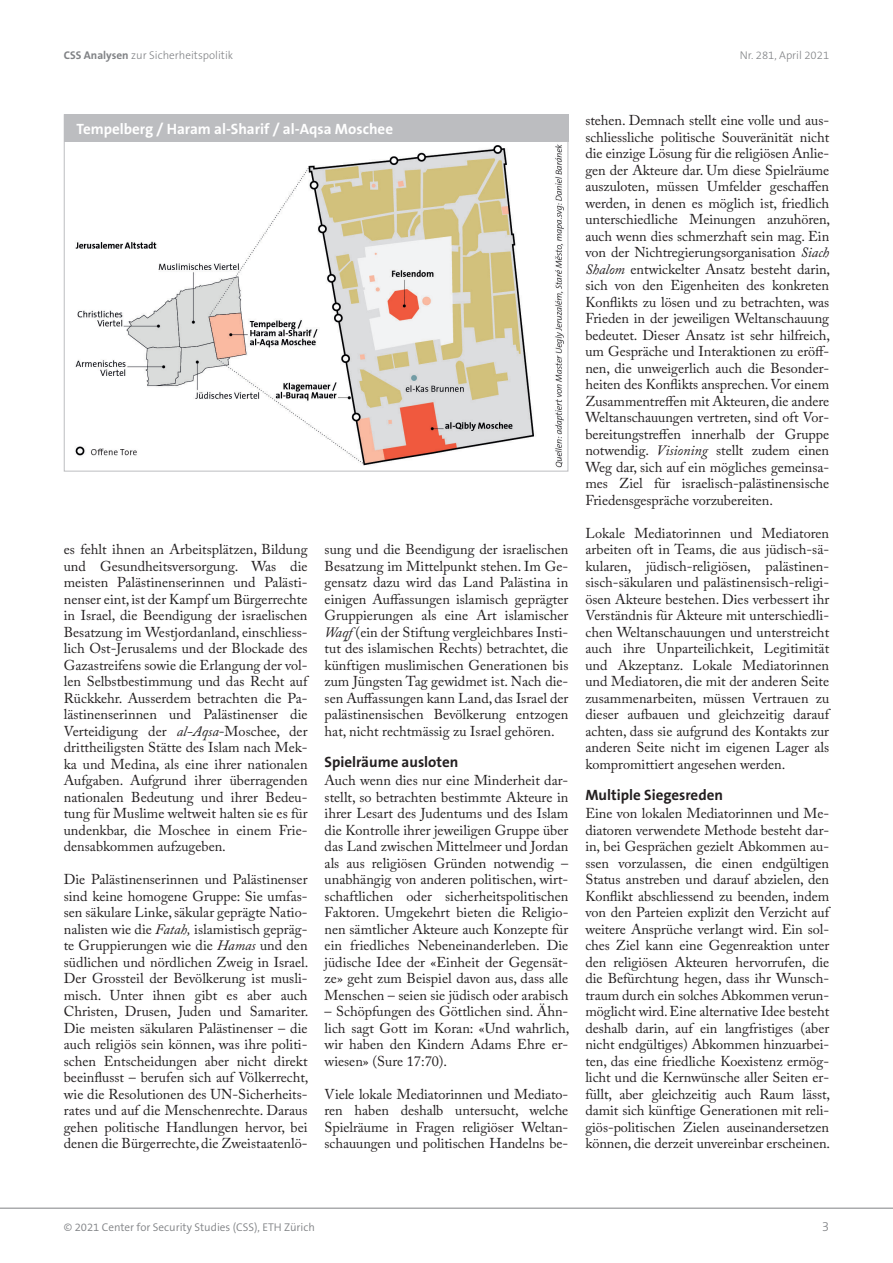
<style>
.page{position:relative;width:893px;height:1263px;background:#fff}
.page>*{position:absolute;margin:0;border:0;box-sizing:border-box;transform-origin:0 0}
.t1{font:700 15px "The Sans B W7";color:#fff}
.t2{font:700 15px "The Sans B W7";color:#231f20}
.t3{font:14.25px/16.5px "Adobe Caslon Pro";color:#231f20;text-align:justify}
.t4{font:300 13.5px "The Sans B W3";color:#808285}
.t5{font:300 11.25px "The Sans B W3";color:#808285}
.t6{font:300 11.25px "The Sans B W4";color:#808285}
.s1{font-family:"The Sans B W7";font-weight:700}
.s2{font-style:italic}
</style>
<div class="page">
<hr style="left:0;top:1208px;width:893px;height:1px;background:#808285">
<img style="left:75px;top:144px;width:489px;height:324px">
<div style="left:64px;top:114px;width:504px;height:28px;background:#bcbdc0"></div>
<p class="t5" style="left:64px;top:48px;width:171px"><span class="s1">CSS Analysen</span> zur Sicherheitspolitik</p>
<p class="t5" style="left:740px;top:48px;width:91px">Nr. 281, April 2021</p>
<p class="t1" style="left:77px;top:119px;width:318px">Tempelberg / Haram al-Sharif / al-Aqsa Moschee</p>
<p class="t3" style="left:64px;top:541px;width:245px">es fehlt ihnen an Arbeitsplätzen, Bildung und Gesundheitsversorgung. Was die meisten Palästinenserinnen und Palästi&shy;nenser eint, ist der Kampf um Bürgerrechte in Israel, die Beendigung der israelischen Besatzung im Westjordanland, einschliess&shy;lich Ost-Jerusalems und der Blockade des Gazastreifens sowie die Erlangung der vol&shy;len Selbstbestimmung und das Recht auf Rückkehr. Ausserdem betrachten die Pa&shy;lästinenserinnen und Palästinenser die Verteidigung der <span class="s2">al-Aqsa</span>-Moschee, der drittheiligsten Stätte des Islam nach Mek&shy;ka und Medina, als eine ihrer nationalen Aufgaben. Aufgrund ihrer überragenden nationalen Bedeutung und ihrer Bedeu&shy;tung für Muslime weltweit halten sie es für undenkbar, die Moschee in einem Frie&shy;densabkommen aufzugeben.</p>
<p class="t3" style="left:64px;top:871px;width:246px">Die Palästinenserinnen und Palästinenser sind keine homogene Gruppe: Sie umfas&shy;sen säkulare Linke, säkular geprägte Natio&shy;nalisten wie die <span class="s2">Fatah,</span> islamistisch gepräg&shy;te Gruppierungen wie die <span class="s2">Hamas</span> und den südlichen und nördlichen Zweig in Israel.<br>Der Grossteil der Bevölkerung ist musli&shy;misch. Unter ihnen gibt es aber auch Christen, Drusen, Juden und Samariter.<br>Die meisten säkularen Palästinenser – die auch religiös sein können, was ihre politi&shy;schen Entscheidungen aber nicht direkt beeinflusst – berufen sich auf Völkerrecht, wie die Resolutionen des UN-Sicherheits&shy;rates und auf die Menschenrechte. Daraus gehen politische Handlungen hervor, bei denen die Bürgerrechte, die Zweistaatenlö-</p>
<p class="t3" style="left:325px;top:541px;width:245px">sung und die Beendigung der israelischen Besatzung im Mittelpunkt stehen. Im Ge&shy;gensatz dazu wird das Land Palästina in einigen Auffassungen islamisch geprägter Gruppierungen als eine Art islamischer <span class="s2">Waqf</span> (ein der Stiftung vergleichbares Insti&shy;tut des islamischen Rechts) betrachtet, die künftigen muslimischen Generationen bis zum Jüngsten Tag gewidmet ist. Nach die&shy;sen Auffassungen kann Land, das Israel der palästinensischen Bevölkerung entzogen hat, nicht rechtmässig zu Israel gehören.</p>
<p class="t2" style="left:325px;top:752px;width:135px">Spielräume ausloten</p>
<p class="t3" style="left:325px;top:772px;width:245px">Auch wenn dies nur eine Minderheit dar&shy;stellt, so betrachten bestimmte Akteure in ihrer Lesart des Judentums und des Islam die Kontrolle ihrer jeweiligen Gruppe über das Land zwischen Mittelmeer und Jordan als aus religiösen Gründen notwendig – unabhängig von anderen politischen, wirt&shy;schaftlichen oder sicherheitspolitischen Faktoren. Umgekehrt bieten die Religio&shy;nen sämtlicher Akteure auch Konzepte für ein friedliches Nebeneinanderleben. Die jüdische Idee der «Einheit der Gegensät&shy;ze» geht zum Beispiel davon aus, dass alle Menschen – seien sie jüdisch oder arabisch</p>
<p class="t3" style="left:325px;top:1003px;width:246px">– Schöpfungen des Göttlichen sind. Ähn&shy;lich sagt Gott im Koran: «Und wahrlich, wir haben den Kindern Adams Ehre er&shy;wiesen» (Sure 17:70).</p>
<p class="t3" style="left:325px;top:1085px;width:245px">Viele lokale Mediatorinnen und Mediato&shy;ren haben deshalb untersucht, welche Spielräume in Fragen religiöser Weltan&shy;schauungen und politischen Handelns be-</p>
<p class="t3" style="left:585px;top:112px;width:246px">stehen. Demnach stellt eine volle und aus&shy;schliessliche politische Souveränität nicht die einzige Lösung für die religiösen Anlie&shy;gen der Akteure dar. Um diese Spielräume auszuloten, müssen Umfelder geschaffen werden, in denen es möglich ist, friedlich unterschiedliche Meinungen anzuhören, auch wenn dies schmerzhaft sein mag. Ein von der Nichtregierungsorganisation <span class="s2">Siach Shalom</span> entwickelter Ansatz besteht darin, sich von den Eigenheiten des konkreten Konflikts zu lösen und zu betrachten, was Frieden in der jeweiligen Weltanschauung bedeutet. Dieser Ansatz ist sehr hilfreich, um Gespräche und Interaktionen zu eröff&shy;nen, die unweigerlich auch die Besonder&shy;heiten des Konflikts ansprechen. Vor einem Zusammentreffen mit Akteuren, die andere Weltanschauungen vertreten, sind oft Vor&shy;bereitungstreffen innerhalb der Gruppe notwendig. <span class="s2">Visioning</span> stellt zudem einen Weg dar, sich auf ein mögliches gemeinsa&shy;mes Ziel für israelisch-palästinensische Friedensgespräche vorzubereiten.</p>
<p class="t3" style="left:585px;top:524px;width:245px">Lokale Mediatorinnen und Mediatoren arbeiten oft in Teams, die aus jüdisch-sä&shy;kularen, jüdisch-religiösen, palästinen&shy;sisch-säkularen und palästinensisch-religi&shy;ösen Akteure bestehen. Dies verbessert ihr Verständnis für Akteure mit unterschiedli&shy;chen Weltanschauungen und unterstreicht auch ihre Unparteilichkeit, Legitimität und Akzeptanz. Lokale Mediatorinnen und Mediatoren, die mit der anderen Seite zusammenarbeiten, müssen Vertrauen zu dieser aufbauen und gleichzeitig darauf achten, dass sie aufgrund des Kontakts zur anderen Seite nicht im eigenen Lager als kompromittiert angesehen werden.</p>
<p class="t2" style="left:585px;top:785px;width:139px">Multiple Siegesreden</p>
<p class="t3" style="left:585px;top:805px;width:246px">Eine von lokalen Mediatorinnen und Me&shy;diatoren verwendete Methode besteht dar&shy;in, bei Gesprächen gezielt Abkommen au&shy;ssen vorzulassen, die einen endgültigen Status anstreben und darauf abzielen, den Konflikt abschliessend zu beenden, indem von den Parteien explizit den Verzicht auf weitere Ansprüche verlangt wird. Ein sol&shy;ches Ziel kann eine Gegenreaktion unter den religiösen Akteuren hervorrufen, die die Befürchtung hegen, dass ihr Wunsch&shy;traum durch ein solches Abkommen verun&shy;möglicht wird. Eine alternative Idee besteht deshalb darin, auf ein langfristiges (aber nicht endgültiges) Abkommen hinzuarbei&shy;ten, das eine friedliche Koexistenz ermög&shy;licht und die Kernwünsche aller Seiten er&shy;füllt, aber gleichzeitig auch Raum lässt, damit sich künftige Generationen mit reli&shy;giös-politischen Zielen auseinandersetzen können, die derzeit unvereinbar erscheinen.</p>
<p class="t6" style="left:64px;top:1220px;width:253px">© 2021 Center for Security Studies (CSS), ETH Zürich</p>
<p class="t4" style="left:822px;top:1217px;width:9px">3</p>
</div>
